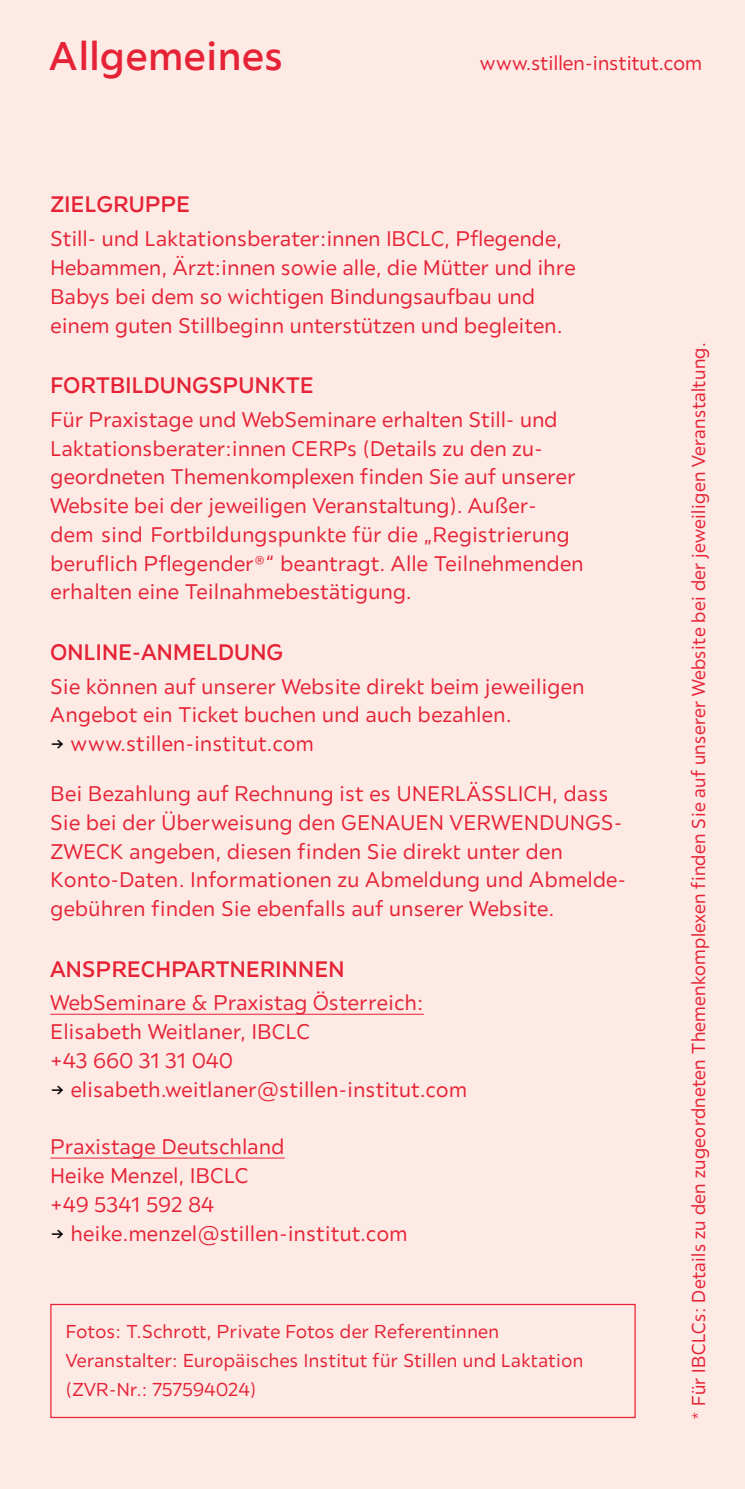
<style>
.page{position:relative;width:745px;height:1489px;background:#fff}
.page>*{position:absolute;margin:0;border:0;box-sizing:border-box;transform-origin:0 0}
.t1{font:500 40px "XXX Lutz Sans";letter-spacing:.025em;color:#e62336}
.t2{font:500 22.5px "XXX Lutz Sans";letter-spacing:.015em;color:#e62336}
.t3{font:21.25px/28.8px "XXX Lutz Sans";letter-spacing:.025em;color:#e62336}
.t4{font:20px "XXX Lutz Sans";letter-spacing:.01em;color:#e62336}
.t5{font:18.75px/28.8px "XXX Lutz Sans";letter-spacing:.02em;color:#e62336}
.s1{color:#000}
</style>
<div class="page">
<div style="left:0;top:0;width:744px;height:1488px;background:#fdeae5"></div>
<hr style="left:50px;top:1013px;width:373px;height:1px;background:#e62336">
<hr style="left:50px;top:1157px;width:234px;height:1px;background:#e62336">
<div style="left:50px;top:1303px;width:585px;height:114px;border:1px solid #e62336"></div>
<h1 class="t1" style="left:50px;top:31px;width:234px">Allgemeines</h1>
<p class="t4" style="left:480px;top:51px;width:223px">www.stillen-institut.com</p>
<p class="t2" style="left:51px;top:190px;width:141px">ZIELGRUPPE</p>
<p class="t3" style="left:50px;top:224px;width:526px">Still- und Laktationsberater:innen IBCLC, Pflegende, Hebammen, Ärzt:innen sowie alle, die Mütter und ihre Babys bei dem so wichtigen Bindungsaufbau und einem guten Stillbeginn unterstützen und begleiten.</p>
<p class="t2" style="left:51px;top:371px;width:264px">FORTBILDUNGSPUNKTE</p>
<p class="t3" style="left:50px;top:405px;width:534px">Für Praxistage und WebSeminare erhalten Still- und Laktationsberater:innen CERPs (Details zu den zu&shy;geordneten Themenkomplexen finden Sie auf unserer Website bei der jeweiligen Veranstaltung). Außer&shy;dem sind Fortbildungspunkte für die „Registrierung beruflich Pflegender®“ beantragt. Alle Teilnehmenden erhalten eine Teilnahmebestätigung.</p>
<p class="t2" style="left:51px;top:638px;width:234px">ONLINE-ANMELDUNG</p>
<p class="t3" style="left:50px;top:671px;width:535px">Sie können auf unserer Website direkt beim jeweiligen<br>Angebot ein Ticket buchen und auch bezahlen.<br><span class="s1">-&gt;</span> www.stillen-institut.com</p>
<p class="t3" style="left:50px;top:779px;width:576px">Bei Bezahlung auf Rechnung ist es UNERLÄSSLICH, dass Sie bei der Überweisung den GENAUEN VERWENDUNGS-ZWECK angeben, diesen finden Sie direkt unter den Konto-Daten. Informationen zu Abmeldung und Abmelde&shy;gebühren finden Sie ebenfalls auf unserer Website.</p>
<p class="t2" style="left:51px;top:954px;width:295px">ANSPRECHPARTNERINNEN</p>
<p class="t3" style="left:50px;top:988px;width:418px">WebSeminare &amp; Praxistag Österreich:<br>Elisabeth Weitlaner, IBCLC<br>+43 660 31 31 040<br><span class="s1">-&gt;</span> elisabeth.weitlaner@stillen-institut.com</p>
<p class="t3" style="left:50px;top:1132px;width:358px">Praxistage Deutschland<br>Heike Menzel, IBCLC<br>+49 5341 592 84<br><span class="s1">-&gt;</span> heike.menzel@stillen-institut.com</p>
<p class="t5" style="left:66px;top:1316px;width:518px">Fotos: T.Schrott, Private Fotos der Referentinnen<br>Veranstalter: Europäisches Institut für Stillen und Laktation (ZVR-Nr.: 757594024)</p>
<p class="t5" style="left:683px;top:1419px;width:1078px;rotate:-90deg">* Für IBCLCs: Details zu den zugeordneten Themenkomplexen finden Sie auf unserer Website bei der jeweiligen Veranstaltung.</p>
</div>
